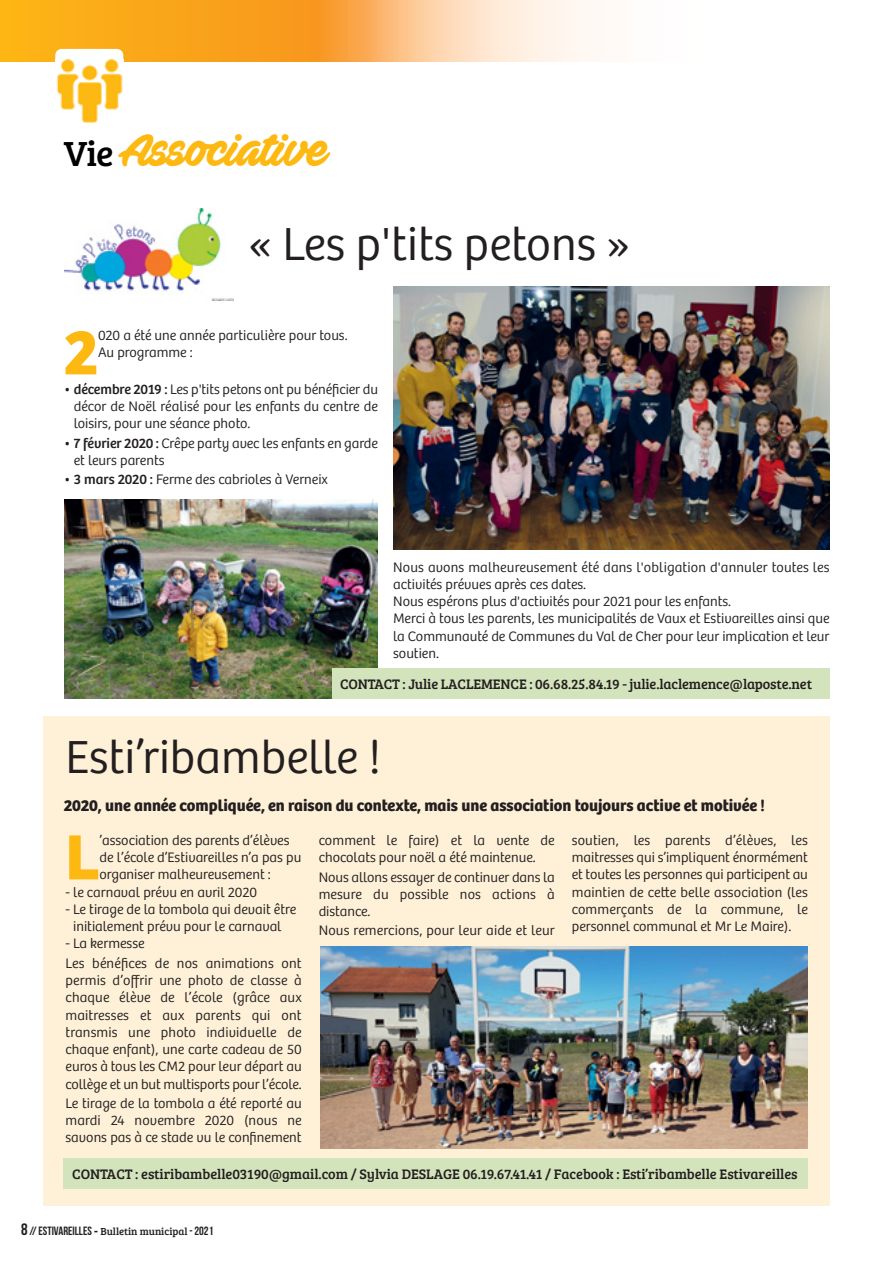
<style>
.page{position:relative;width:893px;height:1263px;background:#fff}
.page>*{position:absolute;margin:0;border:0;box-sizing:border-box;transform-origin:0 0}
.t1{font:700 66.15px "Bree";color:#fdb912}
.t2{font:300 48px "Bree";color:#231f20}
.t3{font:45px "Ave Fedan PERSONALUSEONLY";letter-spacing:-.025em;color:#fdb912}
.t4{font:700 16.5px "Bree";color:#231f20}
.t5{font:300 14.25px/17.2px "Bree";color:#231f20}
.t6{font:14.25px "Bree Serif";letter-spacing:-.005em;color:#231f20}
.t7{font:12px "Bebas Neue";color:#231f20}
.s1{font-family:"Bree Serif";font-size:36px;color:#000}
.s2{font-weight:400}
.s3{font-size:16.5px}
.s4{font-family:"Bree";font-weight:700}
.s5{font-family:"Bree Serif";font-size:10.5px}
</style>
<div class="page">
<img style="left:65px;top:209px;width:169px;height:92px">
<div style="left:43px;top:716px;width:786px;height:489px;background:#fff1d8"></div>
<svg style="left:0;top:0;width:315px;height:62px;background:#faa619"></svg>
<div style="left:55px;top:49px;width:68px;height:84px;background:#fff;border-radius:6px"></div>
<img style="left:56px;top:59px;width:67px;height:63px">
<img style="left:321px;top:946px;width:487px;height:202px">
<img style="left:393px;top:287px;width:437px;height:263px">
<img style="left:64px;top:499px;width:314px;height:199px">
<div style="left:64px;top:1158px;width:744px;height:31px;background:#d3e3bb"></div>
<img style="left:315px;top:0;width:50px;height:62px">
<img style="left:365px;top:0;width:228px;height:62px">
<div style="left:332px;top:669px;width:497px;height:30px;background:#d3e3bb"></div>
<h3 class="t3" style="left:64px;top:133px;width:266px"><span class="s1">Vie</span>Associative</h3>
<h2 class="t2" style="left:248px;top:227px;width:384px">« Les p'tits petons »</h2>
<h1 class="t1" style="left:64px;top:328px;width:36px">2</h1>
<p class="t5" style="left:98px;top:328px;width:251px">020 a été une année particulière pour tous.<br>Au programme :</p>
<p class="t5" style="left:74px;top:382px;width:306px;text-align:justify;text-indent:-10px"><span class="s2">• décembre 2019 :</span> Les p'tits petons ont pu bénéficier du décor de Noël réalisé pour les enfants du centre de loisirs, pour une séance photo.</p>
<p class="t5" style="left:74px;top:436px;width:306px;text-indent:-10px"><span class="s2">• 7 février 2020 :</span> Crêpe party avec les enfants en garde et leurs parents</p>
<p class="t5" style="left:64px;top:473px;width:266px"><span class="s2">• 3 mars 2020 :</span> Ferme des cabrioles à Verneix</p>
<p class="t5" style="left:393px;top:560px;width:438px">Nous avons malheureusement été dans l'obligation d'annuler toutes les activités prévues après ces dates.<br>Nous espérons plus d'activités pour 2021 pour les enfants.<br>Merci à tous les parents, les municipalités de Vaux et Estivareilles ainsi que la Communauté de Communes du Val de Cher pour leur implication et leur soutien.</p>
<p class="t6" style="left:340px;top:679px;width:473px">CONTACT : Julie LACLEMENCE : 06.68.25.84.19 - julie.laclemence@laposte.net</p>
<h2 class="t2" style="left:66px;top:740px;width:317px">Esti’ribambelle !</h2>
<p class="t4" style="left:64px;top:799px;width:703px">2020, une année compliquée, en raison du contexte, mais une association toujours active et motivée !</p>
<h1 class="t1" style="left:66px;top:833px;width:36px">L</h1>
<p class="t5" style="left:99px;top:833px;width:203px">’association des parents d’élèves de l’école d’Estivareilles n’a pas pu organiser malheureusement :</p>
<p class="t5" style="left:66px;top:885px;width:193px">- le carnaval prévu en avril 2020</p>
<p class="t5" style="left:66px;top:902px;width:232px;text-align:center">- Le tirage de la tombola qui devait être initialement prévu pour le carnaval</p>
<p class="t5" style="left:66px;top:936px;width:238px;line-height:19.4px">- La kermesse<br>Les bénéfices de nos animations ont</p>
<p class="t5" style="left:66px;top:973px;width:238px;text-align:justify">permis d’offrir une photo de classe à chaque élève de l’école (grâce aux maitresses et aux parents qui ont transmis une photo individuelle de chaque enfant), une carte cadeau de 50 euros à tous les CM2 pour leur départ au collège et un but multisports pour l’école.</p>
<p class="t5" style="left:66px;top:1096px;width:238px;text-align:justify">Le tirage de la tombola a été reporté au mardi 24 novembre 2020 (nous ne savons pas à ce stade vu le confinement</p>
<p class="t5" style="left:319px;top:833px;width:238px">comment le faire) et la vente de chocolats pour noël a été maintenue.</p>
<p class="t5" style="left:319px;top:870px;width:238px;text-align:justify">Nous allons essayer de continuer dans la mesure du possible nos actions à distance.</p>
<p class="t5" style="left:319px;top:924px;width:238px">Nous remercions, pour leur aide et leur</p>
<p class="t5" style="left:572px;top:833px;width:238px;text-align:justify">soutien, les parents d’élèves, les maitresses qui s’impliquent énormément et toutes les personnes qui participent au maintien de cette belle association (les commerçants de la commune, le personnel communal et Mr Le Maire).</p>
<p class="t6" style="left:72px;top:1169px;width:727px">CONTACT : estiribambelle03190@gmail.com / Sylvia DESLAGE 06.19.67.41.41 / Facebook : Esti’ribambelle Estivareilles</p>
<p class="t7" style="left:21px;top:1224px;width:194px"><span class="s3">8</span> // ESTIVAREILLES <span class="s4">-</span> <span class="s5">Bulletin municipal</span> - 2021</p>
</div>
